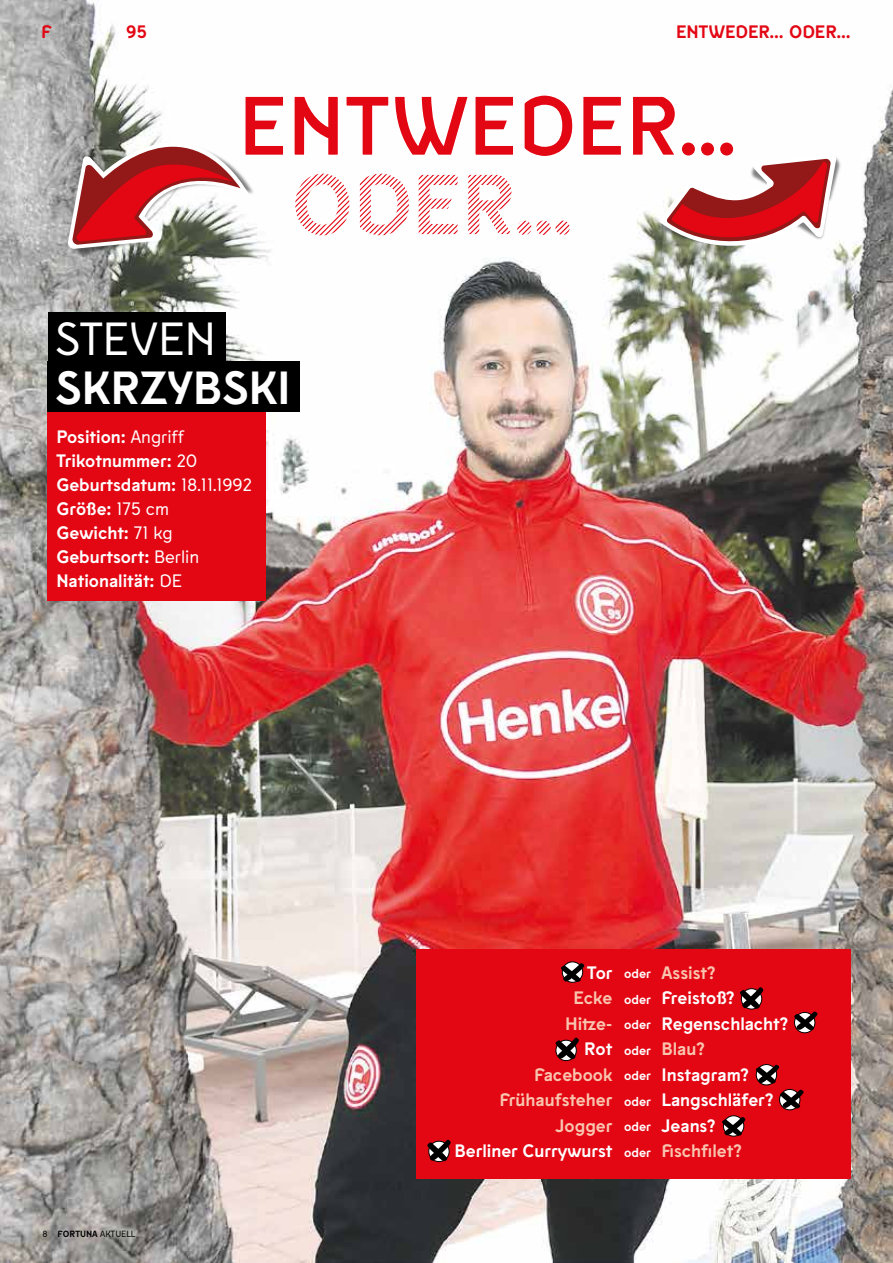
<style>
.page{position:relative;width:893px;height:1263px;background:#fff}
.page>*{position:absolute;margin:0;border:0;box-sizing:border-box;transform-origin:0 0}
.t1{font:700 46.35px "Fortuna Sans";color:#fff}
.t2{font:46.35px "Fortuna Sans";letter-spacing:.005em;color:#fff}
.t3{font:700 18px/24px "Fortuna Sans";color:#fff}
.t4{font:700 18px/25.5px "Fortuna Sans";color:#f9c5af;text-align:center}
.t5{font:700 18px "Fortuna Sans";letter-spacing:.005em;color:#e30613}
.t6{font:700 12.9px/25.5px "Fortuna Sans";color:#fff;text-align:justify}
.t7{font:9px "Fortuna Sans";color:#000}
.s1{font-weight:400}
.s2{font-weight:700}
</style>
<div class="page">
<img style="left:0;top:0;width:893px;height:1263px">
<div style="left:416px;top:949px;width:434px;height:230px;background:#e30613"></div>
<svg style="left:740px;top:987px;width:23px;height:22px"></svg>
<div style="left:555px;top:1040px;width:22px;height:21px;border:1px solid #000;border-radius:50%"></div>
<svg style="left:555px;top:1037px;width:24px;height:22px"></svg>
<div style="left:428px;top:1141px;width:22px;height:21px;border:1px solid #000;border-radius:50%"></div>
<svg style="left:427px;top:1139px;width:24px;height:22px"></svg>
<div style="left:779px;top:1089px;width:21px;height:21px;border:1px solid #000;border-radius:50%"></div>
<svg style="left:756px;top:1064px;width:48px;height:44px"></svg>
<svg style="left:794px;top:1012px;width:21px;height:21px"></svg>
<div style="left:794px;top:1012px;width:21px;height:21px;border:1px solid #000;border-radius:50%"></div>
<svg style="left:794px;top:1011px;width:23px;height:19px"></svg>
<div style="left:562px;top:961px;width:21px;height:22px;border:1px solid #000;border-radius:50%"></div>
<svg style="left:561px;top:963px;width:23px;height:19px"></svg>
<div style="left:723px;top:1115px;width:21px;height:21px;border:1px solid #000;border-radius:50%"></div>
<svg style="left:722px;top:1117px;width:23px;height:19px"></svg>
<img style="left:638px;top:142px;width:209px;height:121px">
<img style="left:28px;top:88px;width:255px;height:202px">
<svg style="left:67px;top:93px;width:770px;height:161px"></svg>
<div style="left:48px;top:412px;width:218px;height:189px;background:#e30613"></div>
<div style="left:48px;top:313px;width:177px;height:50px;background:#000"></div>
<div style="left:48px;top:361px;width:252px;height:51px;background:#000"></div>
<p class="t5" style="left:41px;top:17px;width:12px">F</p>
<p class="t5" style="left:126px;top:17px;width:22px">95</p>
<p class="t5" style="left:676px;top:17px;width:177px">ENTWEDER… ODER…</p>
<h1 class="t2" style="left:55px;top:305px;width:162px">STEVEN</h1>
<h1 class="t1" style="left:55px;top:351px;width:237px">SKRZYBSKI</h1>
<p class="t3" style="left:56px;top:424px;width:197px">Position: <span class="s1">Angriff<br></span>Trikotnummer: <span class="s1">20<br></span>Geburtsdatum: <span class="s1">18.11.1992<br></span>Größe: <span class="s1">175 cm<br></span>Gewicht: <span class="s1">71 kg<br></span>Geburtsort: <span class="s1">Berlin<br></span>Nationalität: <span class="s1">DE</span></p>
<p class="t7" style="left:43px;top:1227px;width:94px">8 <span class="s2">FORTUNA</span> AKTUELL</p>
<p class="t3" style="left:587px;top:959px;width:27px">Tor</p>
<p class="t4" style="left:565px;top:984px;width:49px">Ecke<br>Hitze-</p>
<p class="t3" style="left:584px;top:1036px;width:30px">Rot</p>
<p class="t4" style="left:499px;top:1061px;width:114px;text-align:right">Facebook<br>Frühaufsteher<br>Jogger</p>
<p class="t3" style="left:455px;top:1138px;width:159px">Berliner Currywurst</p>
<p class="t6" style="left:624px;top:960px;width:28px">oder oder oder oder oder oder oder oder</p>
<p class="t4" style="left:661px;top:959px;width:56px">Assist?</p>
<p class="t3" style="left:661px;top:984px;width:128px;line-height:25.5px">Freistoß?<br>Regenschlacht?</p>
<p class="t4" style="left:661px;top:1035px;width:45px">Blau?</p>
<p class="t3" style="left:661px;top:1061px;width:114px;line-height:25.5px">Instagram?<br>Langschläfer?<br>Jeans?</p>
<p class="t4" style="left:661px;top:1137px;width:82px">Fischfilet?</p>
</div>
